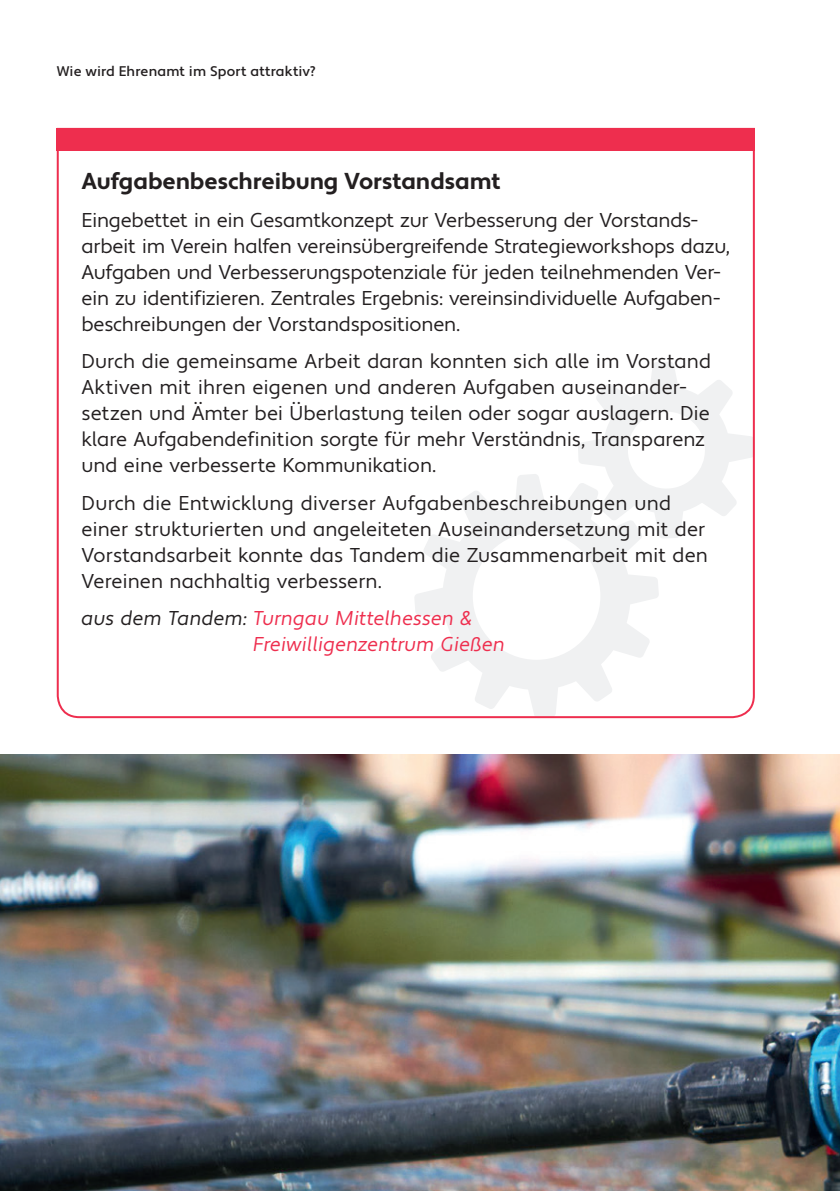
<style>
.page{position:relative;width:840px;height:1191px;background:#fff}
.page>*{position:absolute;margin:0;border:0;box-sizing:border-box;transform-origin:0 0}
.t1{font:700 23px "Apertura";letter-spacing:-.01em;color:#231f20}
.t2{font:20px/26px "Apertura";letter-spacing:-.005em;color:#231f20}
.t3{font:20px/26px "Apertura Obliq";letter-spacing:-.005em;color:#ee2e4e}
.t4{font:500 14px "Apertura";letter-spacing:.005em;color:#231f20}
.s1{color:#231f20}
</style>
<div class="page">
<svg style="left:56px;top:127px;width:699px;height:592px"></svg>
<div style="left:57px;top:128px;width:697px;height:23px;background:#ee2e4e"></div>
<img style="left:0;top:754px;width:839px;height:437px">
<p class="t4" style="left:57px;top:62px;width:260px">Wie wird Ehrenamt im Sport attraktiv?</p>
<p class="t1" style="left:81px;top:167px;width:420px">Aufgabenbeschreibung Vorstandsamt</p>
<p class="t2" style="left:81px;top:207px;width:649px">Eingebettet in ein Gesamtkonzept zur Verbesserung der Vorstands&shy;arbeit im Verein halfen vereinsübergreifende Strategieworkshops dazu, Aufgaben und Verbesserungspotenziale für jeden teilnehmenden Ver&shy;ein zu identifizieren. Zentrales Ergebnis: vereinsindividuelle Aufgaben&shy;beschreibungen der Vorstandspositionen.</p>
<p class="t2" style="left:81px;top:349px;width:630px">Durch die gemeinsame Arbeit daran konnten sich alle im Vorstand Aktiven mit ihren eigenen und anderen Aufgaben auseinander&shy;setzen und Ämter bei Überlastung teilen oder sogar auslagern. Die klare Aufgabendefinition sorgte für mehr Verständnis, Transparenz und eine verbesserte Kommunikation.</p>
<p class="t2" style="left:81px;top:490px;width:627px">Durch die Entwicklung diverser Aufgabenbeschreibungen und einer strukturierten und angeleiteten Auseinandersetzung mit der Vorstandsarbeit konnte das Tandem die Zusammenarbeit mit den Vereinen nachhaltig verbessern.</p>
<p class="t3" style="left:253px;top:605px;width:253px;text-indent:-172px"><span class="s1">aus dem Tandem:</span> Turngau Mittelhessen &amp;<br>Freiwilligenzentrum Gießen</p>
</div>
